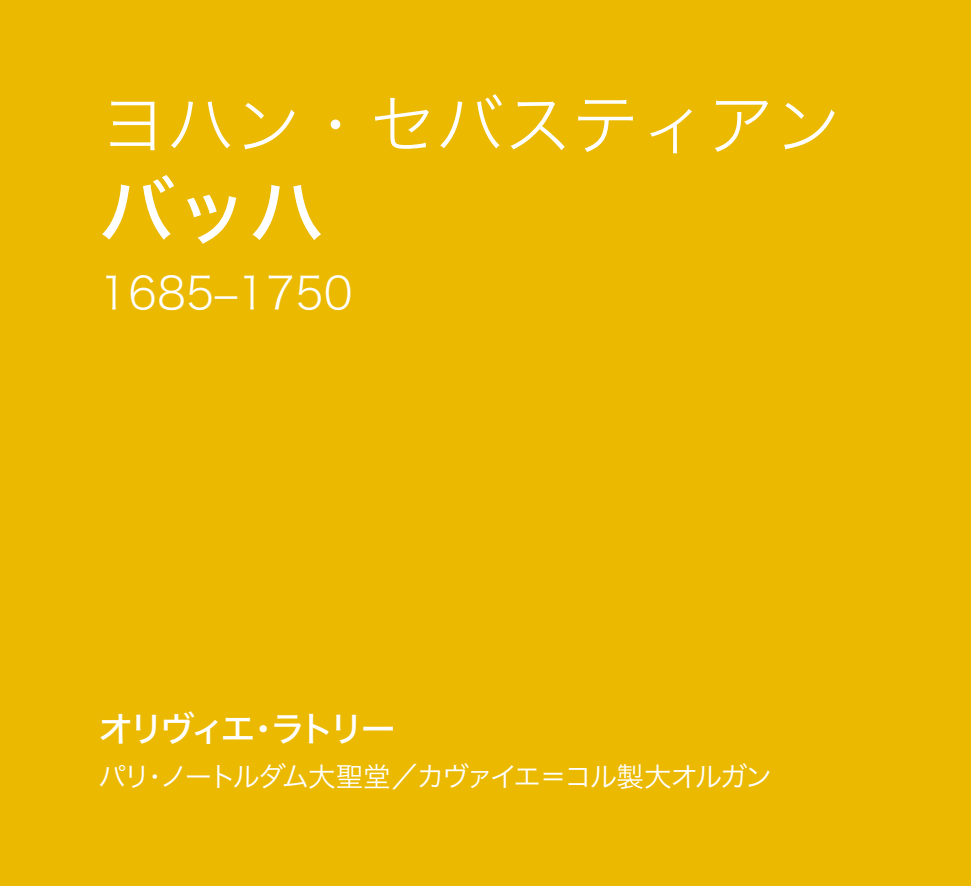
<style>
.page{position:relative;width:971px;height:886px;background:#ebb900}
.page>*{position:absolute;margin:0;border:0;box-sizing:border-box;transform-origin:0 0}
.t1{font:75px "Hiragino Sans W5";color:#fff}
.t2{font:67.5px "Hiragino Sans W2";color:#fff}
.t3{font:45px "Hiragino Sans W2";color:#fff}
.t4{font:35px "Hiragino Sans W5";letter-spacing:-.13em;color:#fff}
.t5{font:27.5px "Hiragino Sans W3";letter-spacing:-.095em;color:#fff}
</style>
<div class="page">
<h2 class="t2" style="left:99px;top:65px;width:744px">ヨハン・セバスティアン</h2>
<h1 class="t1" style="left:99px;top:144px;width:227px">バッハ</h1>
<h3 class="t3" style="left:99px;top:253px;width:255px">1685–1750</h3>
<p class="t4" style="left:98px;top:697px;width:299px">オリヴィエ・ラトリー</p>
<p class="t5" style="left:99px;top:752px;width:675px">パリ・ノートルダム大聖堂／カヴァイエ＝コル製大オルガン</p>
</div>
